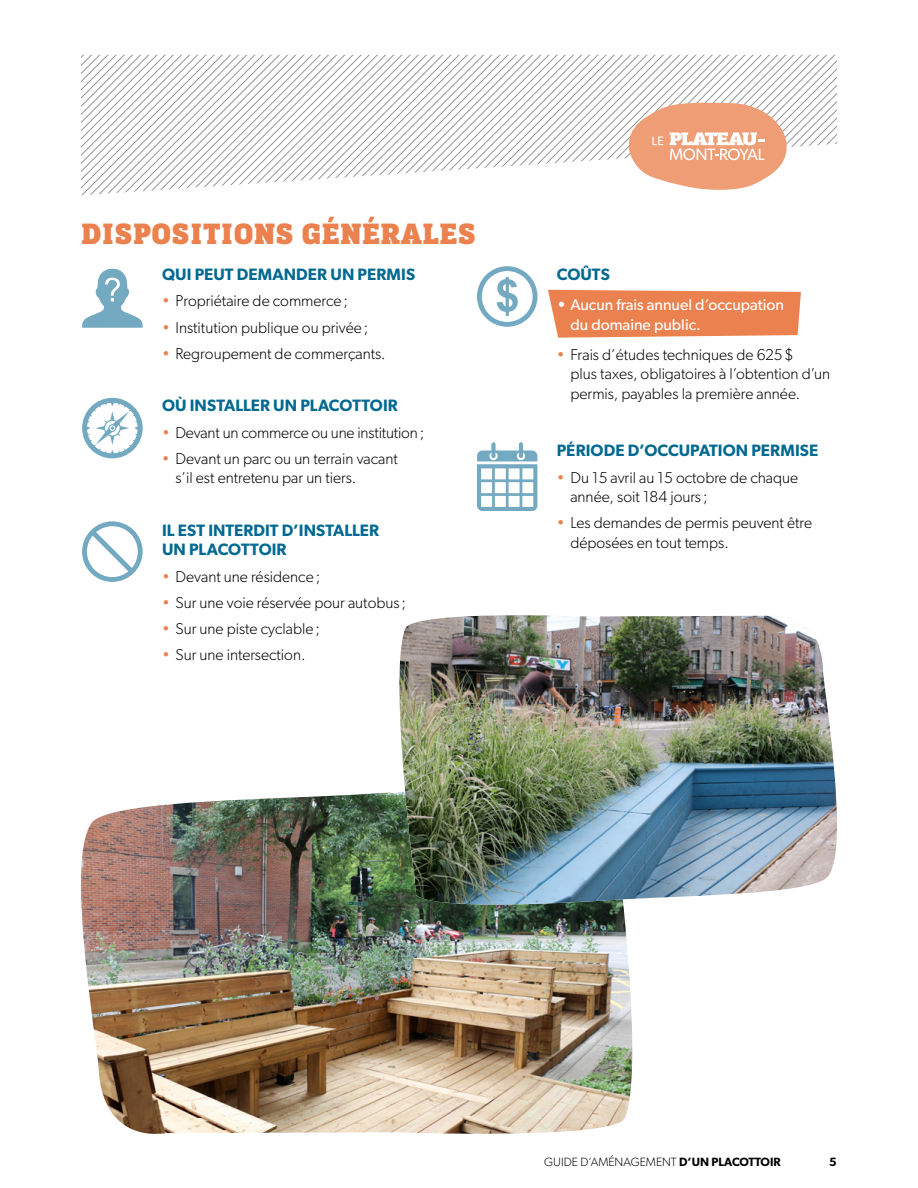
<style>
.page{position:relative;width:918px;height:1188px;background:#fff}
.page>*{position:absolute;margin:0;border:0;box-sizing:border-box;transform-origin:0 0}
.t1{font:900 30px "Kondolar";letter-spacing:.015em;color:#eb814e}
.t2{font:600 16.5px/19.5px "Gibson";letter-spacing:.005em;color:#006991}
.t3{font:300 15.75px/19.5px "Gibson";color:#000}
.t4{font:15.75px/19.5px "Gibson";color:#fff}
.t5{font:300 12px "Gibson";color:#000}
.t6{font:600 12px "Gibson";color:#000}
.s1{color:#eb814e}
.s2{font-weight:600}
</style>
<div class="page">
<svg style="left:81px;top:55px;width:756px;height:140px"></svg>
<svg style="left:628px;top:102px;width:159px;height:90px"></svg>
<svg style="left:548px;top:290px;width:253px;height:48px;background:#ec8a5b"></svg>
<svg style="left:477px;top:442px;width:61px;height:69px"></svg>
<svg style="left:477px;top:266px;width:61px;height:61px"></svg>
<svg style="left:82px;top:521px;width:61px;height:61px"></svg>
<svg style="left:82px;top:398px;width:61px;height:60px"></svg>
<svg style="left:82px;top:269px;width:61px;height:59px"></svg>
<img style="left:81px;top:792px;width:552px;height:342px">
<svg style="left:388px;top:792px;width:245px;height:121px;background:#425b41"></svg>
<img style="left:398px;top:615px;width:439px;height:291px">
<h1 class="t1" style="left:81px;top:215px;width:261px">DISPOSITIONS GÉNÉ</h1>
<h1 class="t1" style="left:381px;top:215px;width:40px">RALE</h1>
<h1 class="t1" style="left:458px;top:215px;width:20px">S</h1>
<p class="t2" style="left:162px;top:264px;width:255px">QUI PEUT DEMANDER UN PERMIS</p>
<p class="t3" style="left:162px;top:291px;width:187px"><span class="s1">•</span> Propriétaire de commerce;</p>
<p class="t3" style="left:162px;top:317px;width:208px"><span class="s1">•</span> I nstitution publique ou privée;</p>
<p class="t3" style="left:162px;top:343px;width:222px"><span class="s1">•</span> Regroupement de commerçants.</p>
<p class="t2" style="left:162px;top:395px;width:237px">OÙ INSTALLER UN PLACOTTOIR</p>
<p class="t3" style="left:162px;top:422px;width:264px"><span class="s1">•</span> Devant un commerce ou une institution;</p>
<p class="t3" style="left:175px;top:448px;width:224px;text-indent:-13px"><span class="s1">•</span> Devant un parc ou un terrain vacant s’il est entretenu par un tiers.</p>
<p class="t2" style="left:162px;top:520px;width:219px">IL EST INTERDIT D’INSTALLER<br>UN PLACOTTOIR</p>
<p class="t3" style="left:162px;top:566px;width:160px"><span class="s1">•</span> Devant une résidence;</p>
<p class="t3" style="left:162px;top:592px;width:246px"><span class="s1">•</span> Sur une voie réservée pour autobus;</p>
<p class="t3" style="left:162px;top:619px;width:159px"><span class="s1">•</span> Sur une piste cyclable;</p>
<p class="t3" style="left:162px;top:645px;width:142px"><span class="s1">•</span> Sur une intersection.</p>
<p class="t2" style="left:557px;top:264px;width:54px">COÛTS</p>
<p class="t4" style="left:570px;top:295px;width:215px;text-indent:-13px"><span class="s2">•</span> Aucun frais annuel d’occupation du domaine public.</p>
<p class="t3" style="left:570px;top:344px;width:261px;text-indent:-13px"><span class="s1">•</span> Frais d’études techniques de 625$<br>plus taxes, obligatoires à l’obtention d’un permis, payables la première année.</p>
<p class="t2" style="left:557px;top:440px;width:263px">PÉRIODE D’OCCUPATION PERMISE</p>
<p class="t3" style="left:570px;top:467px;width:229px;text-indent:-13px"><span class="s1">•</span> Du 15 avril au 15 octobre de chaque année, soit 184 jours;</p>
<p class="t3" style="left:570px;top:513px;width:243px;text-indent:-13px"><span class="s1">•</span> Les demandes de permis peuvent être déposées en tout temps.</p>
<p class="t5" style="left:544px;top:1154px;width:238px">Guide d’aménag ement <span class="s2">D’UN PLACOTTOIR</span></p>
<p class="t6" style="left:829px;top:1154px;width:9px">5</p>
</div>
